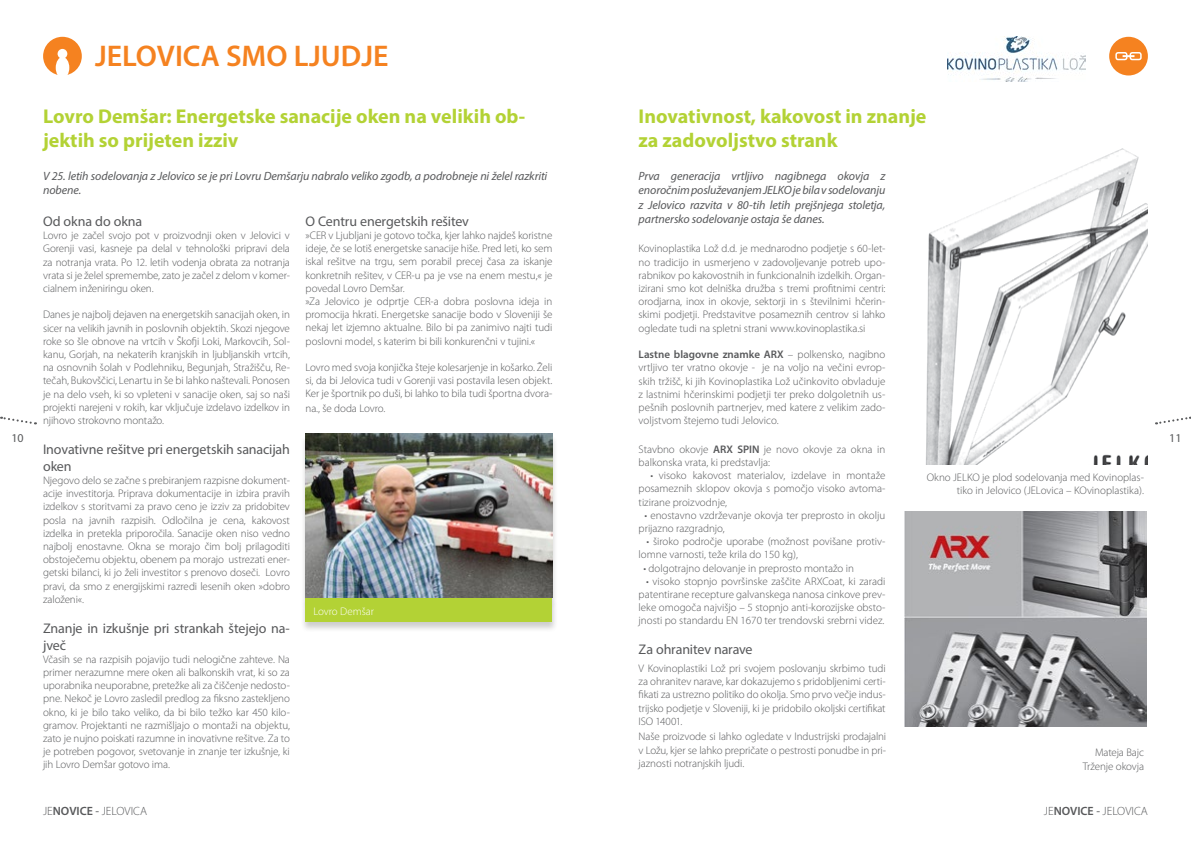
<style>
.page{position:relative;width:1191px;height:842px;background:#fff}
.page>*{position:absolute;margin:0;border:0;box-sizing:border-box;transform-origin:0 0}
.t1{font:600 30px "Myriad Pro";color:#f58220}
.t2{font:700 20px/24px "Myriad Pro";color:#b3d235}
.t3{font:14px/16.8px "Myriad Pro";letter-spacing:-.01em;color:#58595b}
.t4{font:italic 12px/14.4px "Myriad Pro";letter-spacing:-.01em;color:#58595b}
.t5{font:300 12px "Myriad Pro";color:#58595b}
.t6{font:12px "Myriad Pro";color:#58595b}
.t7{font:300 11px/13.2px "Myriad Pro";letter-spacing:-.005em;color:#58595b;text-align:justify}
.t8{font:300 11px "Myriad Pro";color:#fff}
.s1{font-weight:600}
.s2{font-weight:400}
</style>
<div class="page">
<svg style="left:1156px;top:416px;width:34px;height:9px"></svg>
<svg style="left:1px;top:416px;width:35px;height:9px"></svg>
<div style="left:43px;top:37px;width:39px;height:38px;background:#f58220;border-radius:50%"></div>
<div style="left:58px;top:49px;width:9px;height:10px;background:#fff;border-radius:50%"></div>
<div style="left:56px;top:57px;width:13px;height:21px;background:#fff;border-radius:50%"></div>
<div style="left:1109px;top:37px;width:38px;height:38px;background:#f58220;border-radius:50%"></div>
<div style="left:1129px;top:52px;width:12px;height:8px;border:2px solid #fff;border-radius:2px"></div>
<div style="left:1115px;top:52px;width:12px;height:8px;border:2px solid #fff;border-radius:2px"></div>
<svg style="left:1122px;top:55px;width:12px;height:2px"></svg>
<div style="left:300px;top:434px;width:258px;height:175px;background:#000;opacity:.2"></div>
<img style="left:305px;top:434px;width:247px;height:164px">
<img style="left:947px;top:36px;width:138px;height:46px">
<div style="left:300px;top:598px;width:258px;height:34px;background:#000;opacity:.2"></div>
<div style="left:305px;top:598px;width:247px;height:23px;background:#b3d235"></div>
<img style="left:926px;top:149px;width:221px;height:315px">
<img style="left:904px;top:512px;width:242px;height:214px">
<h1 class="t1" style="left:95px;top:37px;width:295px">JELOVICA SMO LJUDJE</h1>
<h2 class="t2" style="left:43px;top:104px;width:484px">Lovro Demšar: Energetske sanacije oken na velikih ob&shy;jektih so prijeten izziv</h2>
<h2 class="t2" style="left:638px;top:104px;width:289px">Inovativnost, kakovost in znanje za zadovoljstvo strank</h2>
<p class="t4" style="left:43px;top:168px;width:506px">V 25. letih sodelovanja z Jelovico se je pri Lovru Demšarju nabralo veliko zgodb, a podrobneje ni želel razkriti nobene.</p>
<p class="t4" style="left:638px;top:169px;width:248px;text-align:justify">Prva generacija vrtljivo nagibnega okovja z enoročnim posluževanjem JELKO je bila v sodelovanju z Jelovico razvita v 80-tih letih prejšnjega stoletja,</p>
<p class="t3" style="left:43px;top:213px;width:101px">Od okna do okna</p>
<p class="t4" style="left:638px;top:212px;width:188px">partnersko sodelovanje ostaja še danes.</p>
<p class="t7" style="left:43px;top:229px;width:248px">Lovro je začel svojo pot v proizvodnji oken v Jelovici v Gorenji vasi, kasneje pa delal v tehnološki pripravi dela za notranja vrata. Po 12. letih vodenja obrata za notranja vrata si je želel spremembe, zato je začel z delom v komer&shy;cialnem inženiringu oken.</p>
<p class="t7" style="left:43px;top:308px;width:248px">Danes je najbolj dejaven na energetskih sanacijah oken, in sicer na velikih javnih in poslovnih objektih. Skozi njegove roke so šle obnove na vrtcih v Škofji Loki, Markovcih, Sol&shy;kanu, Gorjah, na nekaterih kranjskih in ljubljanskih vrtcih, na osnovnih šolah v Podlehniku, Begunjah, Stražišču, Re&shy;tečah, Bukovščici, Lenartu in še bi lahko naštevali. Ponosen je na delo vseh, ki so vpleteni v sanacije oken, saj so naši projekti narejeni v rokih, kar vključuje izdelavo izdelkov in njihovo strokovno montažo.</p>
<p class="t3" style="left:43px;top:441px;width:248px">Inovativne rešitve pri energetskih sanacijah oken</p>
<p class="t7" style="left:43px;top:474px;width:248px">Njegovo delo se začne s prebiranjem razpisne dokument&shy;acije investitorja. Priprava dokumentacije in izbira pravih izdelkov s storitvami za pravo ceno je izziv za pridobitev posla na javnih razpisih. Odločilna je cena, kakovost izdelka in pretekla priporočila. Sanacije oken niso vedno najbolj enostavne. Okna se morajo čim bolj prilagoditi obstoječemu objektu, obenem pa morajo ustrezati ener&shy;getski bilanci, ki jo želi investitor s prenovo doseči. Lovro pravi, da smo z energijskimi razredi lesenih oken »dobro založeni«.</p>
<p class="t3" style="left:43px;top:619px;width:248px">Znanje in izkušnje pri strankah štejejo na&shy;jveč</p>
<p class="t7" style="left:43px;top:653px;width:248px">Včasih se na razpisih pojavijo tudi nelogične zahteve. Na primer nerazumne mere oken ali balkonskih vrat, ki so za uporabnika neuporabne, pretežke ali za čiščenje nedosto&shy;pne. Nekoč je Lovro zasledil predlog za fiksno zastekljeno okno, ki je bilo tako veliko, da bi bilo težko kar 450 kilo&shy;gramov. Projektanti ne razmišljajo o montaži na objektu, zato je nujno poiskati razumne in inovativne rešitve. Za to je potreben pogovor, svetovanje in znanje ter izkušnje, ki jih Lovro Demšar gotovo ima.</p>
<p class="t3" style="left:305px;top:212px;width:165px">O Centru energetskih rešitev</p>
<p class="t7" style="left:305px;top:229px;width:248px;text-align:left">»CER v Ljubljani je gotovo točka, kjer lahko najdeš koristne ideje, če se lotiš energetske sanacije hiše. Pred leti, ko sem iskal rešitve na trgu, sem porabil precej časa za iskanje konkretnih rešitev, v CER-u pa je vse na enem mestu,« je povedal Lovro Demšar.<br>»Za Jelovico je odprtje CER-a dobra poslovna ideja in promocija hkrati. Energetske sanacije bodo v Sloveniji še nekaj let izjemno aktualne. Bilo bi pa zanimivo najti tudi poslovni model, s katerim bi bili konkurenčni v tujini.«</p>
<p class="t7" style="left:305px;top:361px;width:248px">Lovro med svoja konjička šteje kolesarjenje in košarko. Želi si, da bi Jelovica tudi v Gorenji vasi postavila lesen objekt.<br>Ker je športnik po duši, bi lahko to bila tudi športna dvora-</p>
<p class="t7" style="left:305px;top:402px;width:81px">na., še doda Lovro.</p>
<p class="t7" style="left:638px;top:242px;width:248px">Kovinoplastika Lož d.d. je mednarodno podjetje s 60-let&shy;no tradicijo in usmerjeno v zadovoljevanje potreb upo&shy;rabnikov po kakovostnih in funkcionalnih izdelkih. Organ&shy;izirani smo kot delniška družba s tremi profitnimi centri: orodjarna, inox in okovje, sektorji in s številnimi hčerin&shy;skimi podjetji. Predstavitve posameznih centrov si lahko ogledate tudi na spletni strani www.kovinoplastika.si</p>
<p class="t7" style="left:638px;top:348px;width:248px"><span class="s1">Lastne blagovne znamke ARX</span> – polkensko, nagibno vrtljivo ter vratno okovje - je na voljo na večini evrop&shy;skih tržišč, ki jih Kovinoplastika Lož učinkovito obvladuje z lastnimi hčerinskimi podjetji ter preko dolgoletnih us&shy;pešnih poslovnih partnerjev, med katere z velikim zado&shy;voljstvom štejemo tudi Jelovico.</p>
<p class="t6" style="left:11px;top:431px;width:14px">10</p>
<p class="t6" style="left:1169px;top:431px;width:14px">11</p>
<p class="t7" style="left:638px;top:443px;width:248px">Stavbno okovje <span class="s1">ARX SPIN</span> je novo okovje za okna in balkonska vrata, ki predstavlja:</p>
<p class="t7" style="left:638px;top:469px;width:248px;text-indent:12px">• visoko kakovost materialov, izdelave in montaže posameznih sklopov okovja s pomočjo visoko avtoma&shy;tizirane proizvodnje,</p>
<p class="t7" style="left:638px;top:509px;width:248px;text-indent:6px">• enostavno vzdrževanje okovja ter preprosto in okolju prijazno razgradnjo,</p>
<p class="t7" style="left:638px;top:535px;width:248px;text-indent:8px">• široko področje uporabe (možnost povišane protiv&shy;lomne varnosti, teže krila do 150 kg),</p>
<p class="t7" style="left:643px;top:562px;width:212px">• dolgotrajno delovanje in preprosto montažo in</p>
<p class="t7" style="left:638px;top:575px;width:248px;text-indent:7px">• visoko stopnjo površinske zaščite ARXCoat, ki zaradi patentirane recepture galvanskega nanosa cinkove prev&shy;leke omogoča najvišjo – 5 stopnjo anti-korozijske obsto&shy;jnosti po standardu EN 1670 ter trendovski srebrni videz.</p>
<p class="t7" style="left:926px;top:470px;width:219px;text-align:right">Okno JELKO je plod sodelovanja med Kovinoplas&shy;tiko in Jelovico (JELovica – KOvinoplastika).</p>
<p class="t8" style="left:313px;top:605px;width:62px">Lovro Demšar</p>
<p class="t3" style="left:638px;top:641px;width:115px">Za ohranitev narave</p>
<p class="t7" style="left:638px;top:662px;width:249px">V Kovinoplastiki Lož pri svojem poslovanju skrbimo tudi za ohranitev narave, kar dokazujemo s pridobljenimi certi&shy;fikati za ustrezno politiko do okolja. Smo prvo večje indus&shy;trijsko podjetje v Sloveniji, ki je pridobilo okoljski certifikat ISO 14001.</p>
<p class="t7" style="left:638px;top:730px;width:249px">Naše proizvode si lahko ogledate v Industrijski prodajalni v Ložu, kjer se lahko prepričate o pestrosti ponudbe in pri&shy;jaznosti notranjskih ljudi.</p>
<p class="t7" style="left:1082px;top:746px;width:63px;text-align:right">Mateja Bajc<br>Trženje okovja</p>
<p class="t5" style="left:43px;top:804px;width:105px">JE<span class="s1">NOVICE</span> <span class="s2">-</span> JELOVICA</p>
<p class="t5" style="left:1044px;top:804px;width:105px">JE<span class="s1">NOVICE</span> <span class="s2">-</span> JELOVICA</p>
</div>
